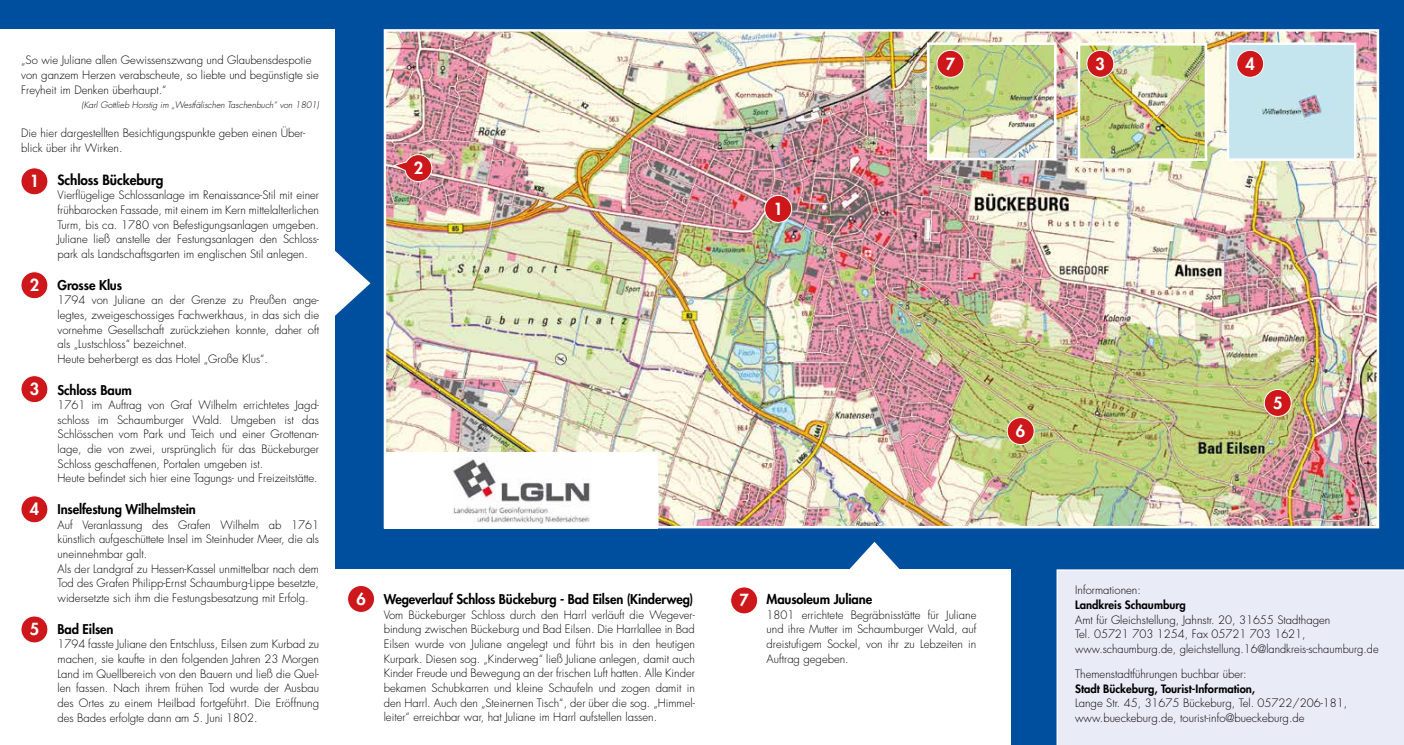
<style>
.page{position:relative;width:1404px;height:745px;background:#fff}
.page>*{position:absolute;margin:0;border:0;box-sizing:border-box;transform-origin:0 0}
.t1{font:800 16.25px "Futura Std";color:#fff}
.t2{font:800 13.75px "Futura Std";letter-spacing:-.01em;color:#000}
.t3{font:800 13.12px "Futura Std";letter-spacing:-.01em;color:#000}
.t4{font:300 11.25px/14.6px "Futura Std";color:#000}
.t5{font:800 11.25px "Futura Std";color:#000}
.t6{font:italic 300 8.75px "Futura Std";color:#000}
</style>
<div class="page">
<div style="left:0;top:0;width:1403px;height:744px;background:#004f9f"></div>
<div style="left:0;top:29px;width:334px;height:715px;background:#fff"></div>
<div style="left:1056px;top:569px;width:347px;height:175px;background:#e9ebf7"></div>
<div style="left:327px;top:569px;width:683px;height:175px;background:#fff"></div>
<img style="left:386px;top:32px;width:989px;height:493px">
<img style="left:1080px;top:46px;width:123px;height:112px">
<div style="left:1077px;top:43px;width:129px;height:118px;border:2px solid #fff"></div>
<div style="left:1229px;top:45px;width:124px;height:113px;background:#c4e5ee"></div>
<div style="left:1226px;top:42px;width:130px;height:119px;border:2px solid #fff"></div>
<img style="left:930px;top:45px;width:123px;height:112px">
<div style="left:927px;top:42px;width:129px;height:118px;border:2px solid #fff"></div>
<div style="left:730px;top:586px;width:27px;height:27px;background:#cd171a;border-radius:50%"></div>
<div style="left:730px;top:586px;width:27px;height:27px;border:1px solid #fff;border-radius:50%"></div>
<div style="left:347px;top:585px;width:27px;height:27px;background:#cd171a;border-radius:50%"></div>
<div style="left:347px;top:584px;width:28px;height:28px;border:1px solid #fff;border-radius:50%"></div>
<div style="left:21px;top:615px;width:27px;height:27px;background:#cd171a;border-radius:50%"></div>
<div style="left:21px;top:615px;width:27px;height:27px;border:1px solid #fff;border-radius:50%"></div>
<div style="left:21px;top:495px;width:27px;height:27px;background:#cd171a;border-radius:50%"></div>
<div style="left:21px;top:495px;width:27px;height:27px;border:1px solid #fff;border-radius:50%"></div>
<div style="left:21px;top:375px;width:27px;height:27px;background:#cd171a;border-radius:50%"></div>
<div style="left:21px;top:375px;width:27px;height:27px;border:1px solid #fff;border-radius:50%"></div>
<div style="left:21px;top:271px;width:27px;height:27px;background:#cd171a;border-radius:50%"></div>
<div style="left:21px;top:271px;width:27px;height:28px;border:1px solid #fff;border-radius:50%"></div>
<div style="left:21px;top:168px;width:27px;height:27px;background:#cd171a;border-radius:50%"></div>
<div style="left:21px;top:167px;width:27px;height:28px;border:1px solid #fff;border-radius:50%"></div>
<svg style="left:334px;top:248px;width:36px;height:70px"></svg>
<svg style="left:849px;top:541px;width:51px;height:28px"></svg>
<div style="left:1007px;top:417px;width:27px;height:27px;background:#cd171a;border-radius:50%"></div>
<div style="left:1006px;top:417px;width:28px;height:27px;border:1px solid #fff;border-radius:50%"></div>
<div style="left:936px;top:50px;width:27px;height:27px;background:#cd171a;border-radius:50%"></div>
<div style="left:936px;top:50px;width:28px;height:28px;border:1px solid #fff;border-radius:50%"></div>
<div style="left:1264px;top:389px;width:26px;height:27px;background:#cd171a;border-radius:50%"></div>
<div style="left:1263px;top:389px;width:28px;height:27px;border:1px solid #fff;border-radius:50%"></div>
<div style="left:1236px;top:50px;width:27px;height:27px;background:#cd171a;border-radius:50%"></div>
<div style="left:1236px;top:50px;width:27px;height:28px;border:1px solid #fff;border-radius:50%"></div>
<div style="left:1086px;top:50px;width:27px;height:27px;background:#cd171a;border-radius:50%"></div>
<div style="left:1086px;top:50px;width:27px;height:28px;border:1px solid #fff;border-radius:50%"></div>
<div style="left:764px;top:195px;width:27px;height:27px;background:#cd171a;border-radius:50%"></div>
<div style="left:764px;top:195px;width:27px;height:27px;border:1px solid #fff;border-radius:50%"></div>
<svg style="left:392px;top:154px;width:40px;height:28px"></svg>
<div style="left:384px;top:452px;width:274px;height:76px;background:#fff"></div>
<img style="left:452px;top:457px;width:138px;height:66px">
<p class="t4" style="left:21px;top:53px;width:299px">„So wie Juliane allen Gewissenszwang und Glaubensdespotie von ganzem Herzen verabscheute, so liebte und begünstigte sie<br>Freyheit im Denken überhaupt.“</p>
<p class="t6" style="left:82px;top:100px;width:239px">(Karl Gottlieb Horstig im „Westfälischen Taschenbuch“ von 1801)</p>
<p class="t4" style="left:21px;top:126px;width:286px">Die hier dargestellten Besichtigungspunkte geben einen Über&shy;blick über ihr Wirken.</p>
<p class="t2" style="left:58px;top:171px;width:108px">Schloss Bückeburg</p>
<p class="t4" style="left:58px;top:188px;width:263px;text-align:justify">Vierflügelige Schlossanlage im Renaissance-Stil mit einer frühbarocken Fassade, mit einem im Kern mittelalterlichen Turm, bis ca. 1780 von Befestigungsanlagen umgeben.<br>Juliane ließ anstelle der Festungsanlagen den Schloss&shy;park als Landschaftsgarten im englischen Stil anlegen.</p>
<p class="t3" style="left:58px;top:276px;width:66px">Grosse Klus</p>
<p class="t4" style="left:58px;top:293px;width:263px">1794 von Juliane an der Grenze zu Preußen ange&shy;legtes, zweigeschossiges Fachwerkhaus, in das sich die vornehme Gesellschaft zurückziehen konnte, daher oft als „Lustschloss“ bezeichnet.<br>Heute beherbergt es das Hotel „Große Klus“.</p>
<p class="t3" style="left:58px;top:381px;width:76px">Schloss Baum</p>
<p class="t4" style="left:58px;top:398px;width:263px">1761 im Auftrag von Graf Wilhelm errichtetes Jagd&shy;schloss im Schaumburger Wald. Umgeben ist das Schlösschen vom Park und Teich und einer Grottenan&shy;lage, die von zwei, ursprünglich für das Bückeburger Schloss geschaffenen, Portalen umgeben ist.<br>Heute befindet sich hier eine Tagungs- und Freizeitstätte.</p>
<p class="t3" style="left:58px;top:500px;width:140px">Inselfestung Wilhelmstein</p>
<p class="t4" style="left:58px;top:517px;width:263px">Auf Veranlassung des Grafen Wilhelm ab 1761 künstlich aufgeschüttete Insel im Steinhuder Meer, die als uneinnehmbar galt.<br>Als der Landgraf zu Hessen-Kassel unmittelbar nach dem Tod des Grafen Philipp-Ernst Schaumburg-Lippe besetzte, widersetzte sich ihm die Festungsbesatzung mit Erfolg.</p>
<p class="t3" style="left:58px;top:620px;width:58px">Bad Eilsen</p>
<p class="t4" style="left:58px;top:637px;width:263px;text-align:justify">1794 fasste Juliane den Entschluss, Eilsen zum Kurbad zu machen, sie kaufte in den folgenden Jahren 23 Morgen Land im Quellbereich von den Bauern und ließ die Quel&shy;len fassen. Nach ihrem frühen Tod wurde der Ausbau des Ortes zu einem Heilbad fortgeführt. Die Eröffnung des Bades erfolgte dann am 5. Juni 1802.</p>
<h1 class="t1" style="left:30px;top:171px;width:11px">1</h1>
<h1 class="t1" style="left:30px;top:274px;width:11px">2</h1>
<h1 class="t1" style="left:30px;top:378px;width:11px">3</h1>
<h1 class="t1" style="left:30px;top:498px;width:11px">4</h1>
<h1 class="t1" style="left:30px;top:618px;width:11px">5</h1>
<h1 class="t1" style="left:413px;top:157px;width:11px">2</h1>
<h1 class="t1" style="left:773px;top:198px;width:11px">1</h1>
<h1 class="t1" style="left:945px;top:53px;width:11px">7</h1>
<h1 class="t1" style="left:356px;top:588px;width:11px">6</h1>
<h1 class="t1" style="left:739px;top:589px;width:11px">7</h1>
<p class="t3" style="left:383px;top:590px;width:311px">Wegeverlauf Schloss Bückeburg - Bad Eilsen (Kinderweg)</p>
<p class="t4" style="left:383px;top:607px;width:313px;text-align:justify">Vom Bückeburger Schloss durch den Harrl verläuft die Wegever&shy;bindung zwischen Bückeburg und Bad Eilsen. Die Harrlallee in Bad Eilsen wurde von Juliane angelegt und führt bis in den heutigen Kurpark. Diesen sog. „Kinderweg“ ließ Juliane anlegen, damit auch Kinder Freude und Bewegung an der frischen Luft hatten. Alle Kinder bekamen Schubkarren und kleine Schaufeln und zogen damit in den Harrl. Auch den „Steinernen Tisch“, der über die sog. „Himmel&shy;leiter“ erreichbar war, hat Juliane im Harrl aufstellen lassen.</p>
<p class="t3" style="left:766px;top:590px;width:107px">Mausoleum Juliane</p>
<p class="t4" style="left:766px;top:607px;width:211px;text-align:justify">1801 errichtete Begräbnisstätte für Juliane und ihre Mutter im Schaumburger Wald, auf dreistufigem Sockel, von ihr zu Lebzeiten in Auftrag gegeben.</p>
<h1 class="t1" style="left:1015px;top:420px;width:11px">6</h1>
<h1 class="t1" style="left:1095px;top:53px;width:11px">3</h1>
<h1 class="t1" style="left:1245px;top:53px;width:11px">4</h1>
<h1 class="t1" style="left:1272px;top:392px;width:11px">5</h1>
<p class="t4" style="left:1075px;top:582px;width:67px">Informationen:</p>
<p class="t5" style="left:1075px;top:597px;width:112px">Landkreis Schaumburg</p>
<p class="t4" style="left:1075px;top:612px;width:305px">Amt für Gleichstellung, Jahnstr. 20, 31655 Stadthagen<br>Tel. 05721 703 1254, Fax 05721 703 1621, www.schaumburg.de, gleichstellung.16@landkreis-schaumburg.de</p>
<p class="t4" style="left:1075px;top:666px;width:173px">Themenstadtführungen buchbar über:</p>
<p class="t5" style="left:1075px;top:681px;width:181px">Stadt Bückeburg, Tourist-Information,</p>
<p class="t4" style="left:1075px;top:695px;width:273px">Lange Str. 45, 31675 Bückeburg, Tel. 05722/206-181, www.bueckeburg.de, tourist-info@bueckeburg.de</p>
</div>
